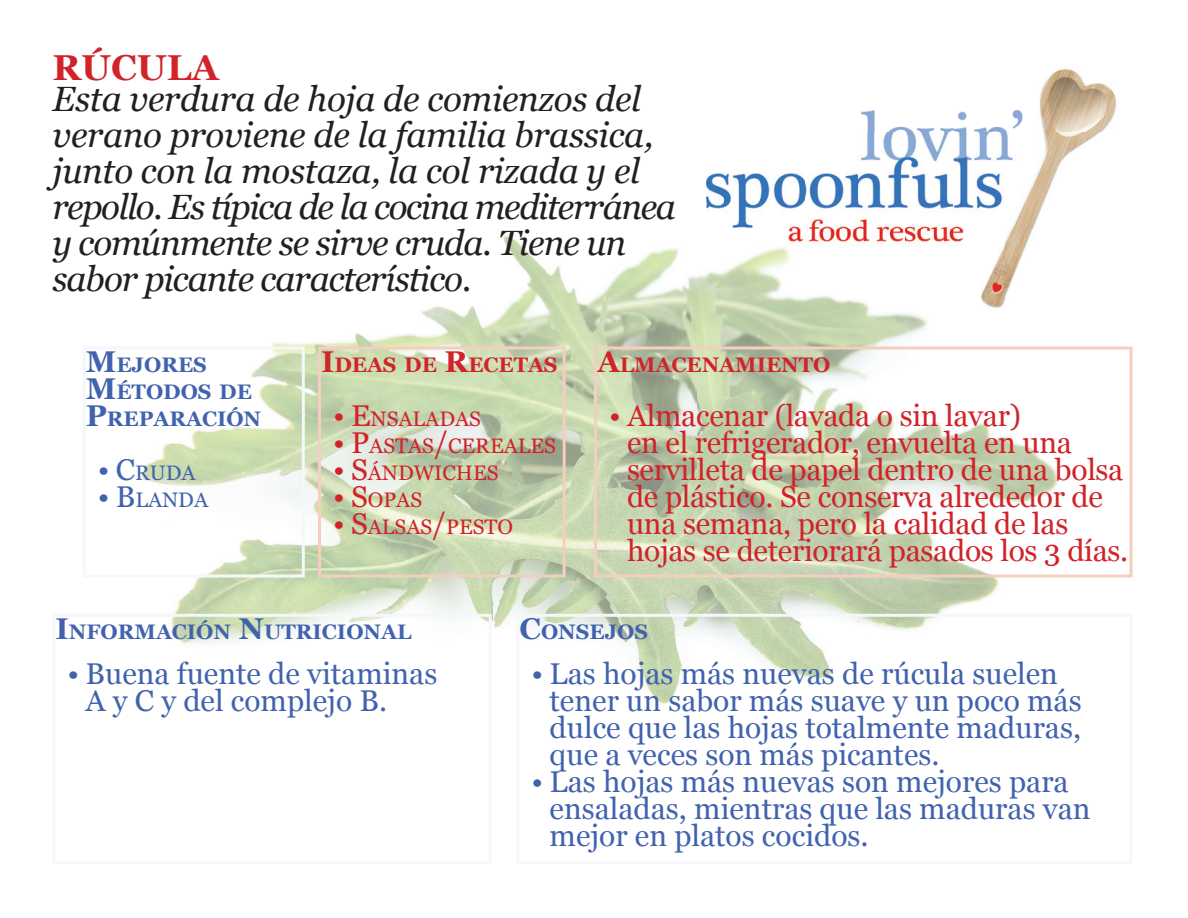
<style>
.page{position:relative;width:1188px;height:918px;background:#fff}
.page>*{position:absolute;margin:0;border:0;box-sizing:border-box;transform-origin:0 0}
.t1{font:700 36px "Georgia";color:#d1232a}
.t2{font:italic 35.1px/36px "Georgia";letter-spacing:-.03em;color:#231f20}
.t3{font:30px/27px "Georgia";color:#4163ae}
.t4{font:30px/27px "Georgia";letter-spacing:-.01em;color:#d1232a}
.t5{font:700 21px/27px "Georgia";color:#4163ae}
.t6{font:21px "Georgia";color:#d1232a}
.t7{font:700 21px "Georgia";color:#d1232a}
.t8{font:21px "Georgia";color:#4163ae}
.s1{font-size:30px}
</style>
<div class="page">
<img style="left:141px;top:235px;width:657px;height:469px">
<img style="left:798px;top:327px;width:261px;height:352px">
<div style="left:83px;top:346px;width:222px;height:232px;border:3px solid #f5f7fa"></div>
<div style="left:517px;top:614px;width:616px;height:250px;border:3px solid #f5f7fa"></div>
<div style="left:594px;top:346px;width:539px;height:232px;border:3px solid #f4cfc0"></div>
<div style="left:318px;top:346px;width:248px;height:232px;border:3px solid #f4cfc0"></div>
<img style="left:861px;top:110px;width:162px;height:22px">
<img style="left:1040px;top:68px;width:76px;height:64px">
<img style="left:706px;top:132px;width:394px;height:195px">
<p class="t1" style="left:53px;top:45px;width:168px">RÚCULA</p>
<p class="t2" style="left:53px;top:81px;width:625px">Esta verdura de hoja de comienzos del verano proviene de la familia brassica, junto con la mostaza, la col rizada y el repollo. Es típica de la cocina mediterránea y comúnmente se sirve cruda. Tiene un sabor picante característico.</p>
<p class="t5" style="left:86px;top:351px;width:177px"><span class="s1">M</span>EJORES<br><span class="s1">M</span>ÉTODOS DE<br><span class="s1">P</span>REPARACIÓN</p>
<p class="t8" style="left:98px;top:460px;width:99px"><span class="s1">• C</span>RUDA</p>
<p class="t8" style="left:98px;top:487px;width:112px"><span class="s1">• B</span>LANDA</p>
<p class="t7" style="left:321px;top:351px;width:238px"><span class="s1">I</span>DEAS DE <span class="s1">R</span>ECETAS</p>
<p class="t6" style="left:333px;top:406px;width:149px"><span class="s1">• E</span>NSALADAS</p>
<p class="t6" style="left:333px;top:433px;width:224px"><span class="s1">• P</span>ASTAS<span class="s1">/</span>CEREALES</p>
<p class="t6" style="left:333px;top:460px;width:167px"><span class="s1">• S</span>ÁNDWICHES</p>
<p class="t6" style="left:333px;top:487px;width:91px"><span class="s1">• S</span>OPAS</p>
<p class="t6" style="left:333px;top:514px;width:182px"><span class="s1">• S</span>ALSAS<span class="s1">/</span>PESTO</p>
<p class="t7" style="left:597px;top:351px;width:235px"><span class="s1">A</span>LMACENAMIENTO</p>
<p class="t4" style="left:627px;top:403px;width:503px;text-indent:-18px">• Almacenar (lavada o sin lavar)<br>en el refrigerador, envuelta en una servilleta de papel dentro de una bolsa de plástico. Se conserva alrededor de una semana, pero la calidad de las hojas se deteriorará pasados los 3 días.</p>
<p class="t5" style="left:56px;top:619px;width:358px"><span class="s1">I</span>NFORMACIÓN <span class="s1">N</span>UTRICIONAL</p>
<p class="t3" style="left:86px;top:661px;width:353px;text-indent:-18px">• Buena fuente de vitaminas<br>A y C y del complejo B.</p>
<p class="t5" style="left:520px;top:619px;width:130px"><span class="s1">C</span>ONSEJOS</p>
<p class="t3" style="left:550px;top:661px;width:534px;text-indent:-18px">• Las hojas más nuevas de rúcula suelen tener un sabor más suave y un poco más dulce que las hojas totalmente maduras, que a veces son más picantes.</p>
<p class="t3" style="left:550px;top:769px;width:543px;text-indent:-18px">• Las hojas más nuevas son mejores para ensaladas, mientras que las maduras van mejor en platos cocidos.</p>
</div>
